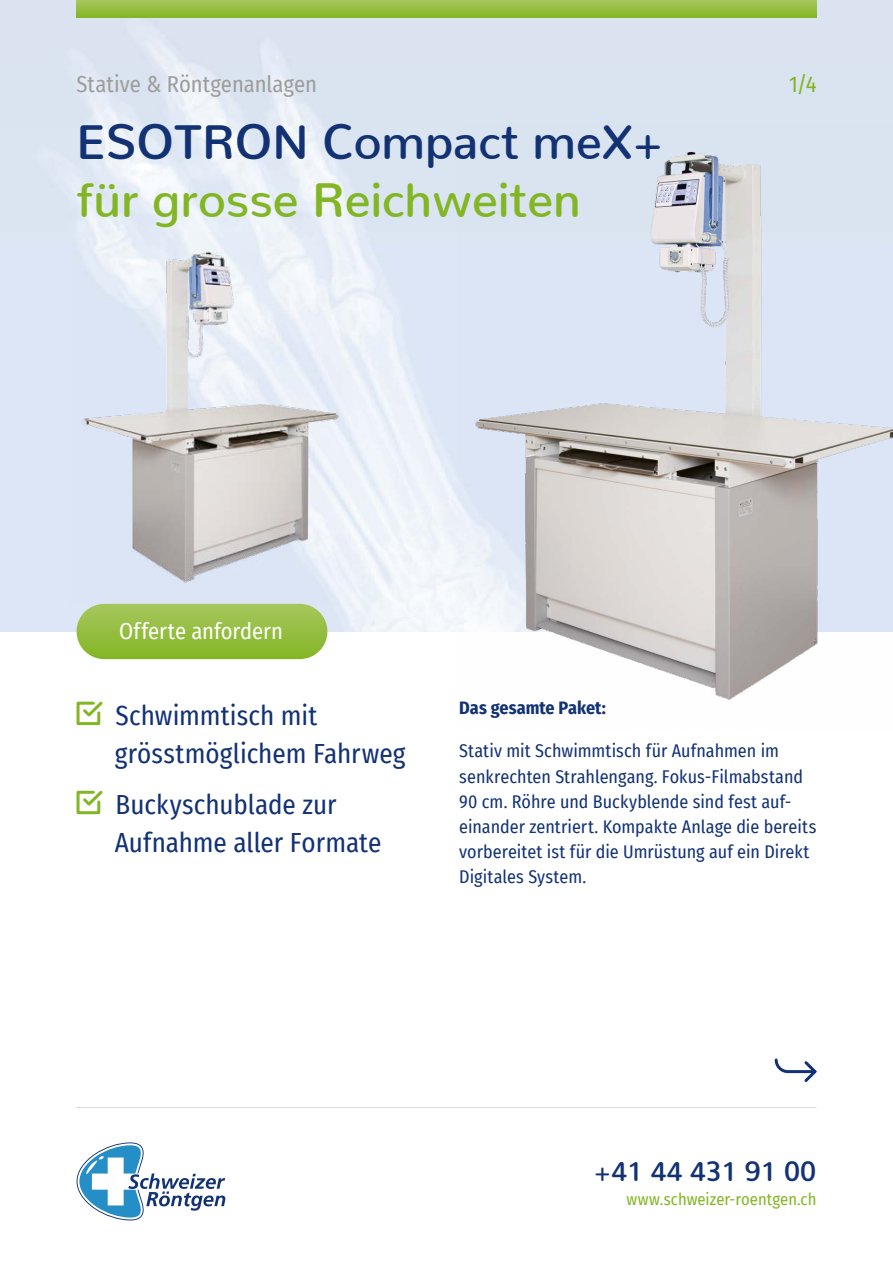
<style>
.page{position:relative;width:893px;height:1263px;background:#fff}
.page>*{position:absolute;margin:0;border:0;box-sizing:border-box;transform-origin:0 0}
.t1{font:600 48px "Nunito";color:#82b624}
.t2{font:600 48px "Nunito";color:#123274}
.t3{font:27px/37.8px "Fira Sans Condensed";color:#123274}
.t4{font:600 27px "Nunito";color:#123274}
.t5{font:22.5px "Fira Sans Condensed";color:#9d9d9c}
.t6{font:22.5px "Fira Sans Condensed";letter-spacing:-.005em;color:#fff}
.t7{font:22.5px "Fira Sans Condensed";color:#82b624}
.t8{font:18px/25.2px "Fira Sans Condensed";color:#123274}
.t9{font:700 18px "Fira Sans Condensed";color:#123274}
.t10{font:16.5px "Fira Sans Condensed";color:#82b624}
</style>
<div class="page">
<svg style="left:77px;top:1142px;width:148px;height:78px"></svg>
<hr style="left:76px;top:1107px;width:740px;height:1px;background:#dadada">
<svg style="left:774px;top:1058px;width:43px;height:24px"></svg>
<img style="left:0;top:0;width:893px;height:631px">
<svg style="left:76px;top:0;width:741px;height:17px;background:#95be42"></svg>
<img style="left:458px;top:125px;width:435px;height:575px">
<img style="left:71px;top:232px;width:281px;height:372px">
<svg style="left:76px;top:701px;width:27px;height:25px"></svg>
<svg style="left:76px;top:790px;width:27px;height:25px"></svg>
<div style="left:77px;top:604px;width:250px;height:55px;background:linear-gradient(to bottom,#a6c65d,#84b626);border-radius:28px"></div>
<p class="t5" style="left:77px;top:67px;width:242px">Stative &amp; Röntgenanlagen</p>
<h1 class="t2" style="left:77px;top:100px;width:588px">ESOTRON Compact meX+</h1>
<h1 class="t1" style="left:77px;top:158px;width:506px">für grosse Reichweiten</h1>
<p class="t7" style="left:789px;top:67px;width:29px">1/4</p>
<p class="t6" style="left:119px;top:614px;width:165px">Offerte anfordern</p>
<h2 class="t3" style="left:115px;top:696px;width:292px">Schwimmtisch mit grösstmöglichem Fahrweg</h2>
<h2 class="t3" style="left:115px;top:785px;width:268px">Buckyschublade zur<br>Aufnahme aller Formate</h2>
<p class="t9" style="left:459px;top:693px;width:148px">Das gesamte Paket:</p>
<p class="t8" style="left:459px;top:738px;width:359px">Stativ mit Schwimmtisch für Aufnahmen im senkrechten Strahlengang. Fokus-Filmabstand 90 cm. Röhre und Buckyblende sind fest auf&shy;einander zentriert. Kompakte Anlage die bereits vorbereitet ist für die Umrüstung auf ein Direkt Digitales System.</p>
<h2 class="t4" style="left:594px;top:1148px;width:224px">+41 44 431 91 00</h2>
<p class="t10" style="left:626px;top:1186px;width:191px">www.schweizer-roentgen.ch</p>
</div>
